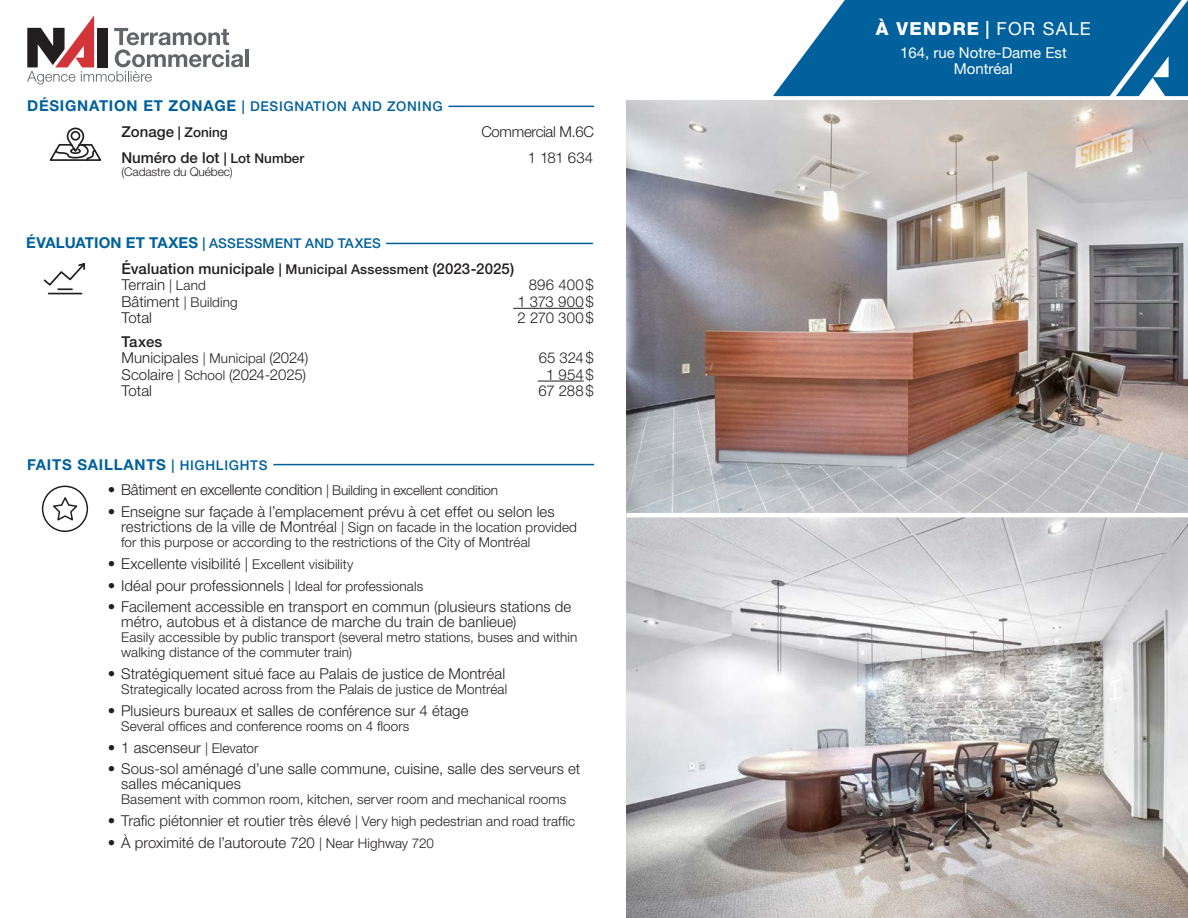
<style>
.page{position:relative;width:1188px;height:918px;background:#fff}
.page>*{position:absolute;margin:0;border:0;box-sizing:border-box;transform-origin:0 0}
.t1{font:800 18px "Helvetica Neue LT Std";letter-spacing:.07em;color:#fff}
.F_Zone-éval-taxes__10_9__10{font:300 15px/15px "Helvetica Neue LT Std";letter-spacing:.005em;color:#231f20}
.F_Zone-éval-taxes__10_9__10-2{font:300 15px "Helvetica Neue LT Std";letter-spacing:-.015em;color:#231f20}
.F____sous-titre_EN__FR_caractéristique_5{font:500 15px "Helvetica Neue LT Std";letter-spacing:.005em;color:#231f20}
.t2{font:15px/16.5px "Helvetica Neue LT Std";color:#fff;text-align:center}
.Justifié{font:700 15px "Helvetica Neue LT Std";letter-spacing:.05em;color:#00619c}
.Zonage_et_Évaluation_municipale{font:300 15px "Helvetica Neue LT Std";letter-spacing:-.02em;color:#231f20}
.Zonage_et_Évaluation_municipale-2{font:500 15px "Helvetica Neue LT Std";color:#231f20}
.F_Zone-éval-taxes__10_9__10-3{font:300 13.5px/15px "Helvetica Neue LT Std";letter-spacing:.01em;color:#231f20}
.Justifié-2{font:500 13.5px "Helvetica Neue LT Std";letter-spacing:.05em;color:#00619c}
.F_Titre_de_section_de_plan_FR___EN{font:500 13.5px "Helvetica Neue LT Std";letter-spacing:.015em;color:#00619c}
.Zonage_et_Évaluation_municipale-3{font:500 13.5px "Helvetica Neue LT Std";color:#231f20}
.Zonage_et_Évaluation_municipale-4{font:300 12px "Helvetica Neue LT Std";letter-spacing:-.01em;color:#231f20}
.s1{font-weight:700;font-size:15px}
.s2{font-size:15px}
.s3{font-size:13.5px}
.s4{font-weight:500;font-size:13.5px}
.s5{font-weight:500}
.s6{font-weight:400}
</style>
<div class="page">
<hr style="left:245px;top:50px;width:4px;height:17px;background:#62656a">
<svg style="left:27px;top:15px;width:216px;height:69px"></svg>
<svg style="left:773px;top:0;width:415px;height:96px;background:#1c72a7"></svg>
<img style="left:626px;top:101px;width:562px;height:412px">
<img style="left:626px;top:517px;width:562px;height:401px">
<hr style="left:448px;top:106px;width:146px;height:1px;background:#00619c">
<hr style="left:386px;top:243px;width:207px;height:1px;background:#00619c">
<hr style="left:513px;top:308px;width:71px;height:1px;background:#231f20">
<hr style="left:538px;top:381px;width:46px;height:1px;background:#231f20">
<svg style="left:43px;top:263px;width:42px;height:32px"></svg>
<svg style="left:49px;top:127px;width:53px;height:34px"></svg>
<svg style="left:41px;top:485px;width:48px;height:47px"></svg>
<hr style="left:273px;top:464px;width:321px;height:1px;background:#00619c">
<p class="Justifié-2" style="left:27px;top:99px;width:417px"><span class="s1">DÉSIGNATION ET ZONAGE</span> | DESIGNATION AND ZONING</p>
<p class="Zonage_et_Évaluation_municipale-3" style="left:122px;top:124px;width:108px"><span class="s2">Zonage</span> | Zoning</p>
<p class="Zonage_et_Évaluation_municipale" style="left:481px;top:123px;width:114px">Commercial M.6C</p>
<p class="Zonage_et_Évaluation_municipale-2" style="left:122px;top:148px;width:184px">Numéro de lot <span class="s3">| Lot Number</span></p>
<p class="Zonage_et_Évaluation_municipale" style="left:528px;top:148px;width:67px">1 181 634</p>
<p class="Zonage_et_Évaluation_municipale-4" style="left:122px;top:165px;width:113px">(Cadastre du Québec)</p>
<p class="F_Titre_de_section_de_plan_FR___EN" style="left:26px;top:235px;width:356px"><span class="s1">ÉVALUATION ET TAXES</span> | ASSESSMENT AND TAXES</p>
<p class="F____sous-titre_EN__FR_caractéristique_5" style="left:122px;top:260px;width:394px">Évaluation municipale <span class="s3">| Municipal Assessment</span> (2023-2025)</p>
<p class="F_Zone-éval-taxes__10_9__10" style="left:122px;top:277px;width:86px">Terrain <span class="s3">| Land</span></p>
<p class="F_Zone-éval-taxes__10_9__10" style="left:529px;top:277px;width:67px">896 400$</p>
<p class="F_Zone-éval-taxes__10_9__10-3" style="left:122px;top:294px;width:118px"><span class="s2">Bâtiment</span> | Building</p>
<p class="F_Zone-éval-taxes__10_9__10" style="left:517px;top:294px;width:78px">1 373 900$</p>
<p class="F_Zone-éval-taxes__10_9__10" style="left:122px;top:310px;width:32px">Total</p>
<p class="F_Zone-éval-taxes__10_9__10" style="left:518px;top:310px;width:78px">2 270 300$</p>
<p class="F____sous-titre_EN__FR_caractéristique_5" style="left:122px;top:332px;width:42px">Taxes</p>
<p class="F_Zone-éval-taxes__10_9__10" style="left:122px;top:350px;width:188px">Municipales <span class="s3">| Municipal</span> (2024)</p>
<p class="F_Zone-éval-taxes__10_9__10" style="left:539px;top:350px;width:57px">65 324$</p>
<p class="F_Zone-éval-taxes__10_9__10" style="left:122px;top:366px;width:186px">Scolaire <span class="s3">| School</span> (2024-2025)</p>
<p class="F_Zone-éval-taxes__10_9__10" style="left:546px;top:366px;width:49px">1 954$</p>
<p class="F_Zone-éval-taxes__10_9__10" style="left:122px;top:383px;width:32px">Total</p>
<p class="F_Zone-éval-taxes__10_9__10" style="left:538px;top:383px;width:57px">67 288$</p>
<p class="Justifié" style="left:27px;top:455px;width:242px">FAITS SAILLANTS <span class="s4">| HIGHLIGHTS</span></p>
<p class="F_Zone-éval-taxes__10_9__10-2" style="left:108px;top:481px;width:392px">• Bâtiment en excellente condition <span class="s3">| Building in excellent condition</span></p>
<p class="F_Zone-éval-taxes__10_9__10" style="left:108px;top:504px;width:449px">• Enseigne sur façade à l’emplacement prévu à cet effet ou selon les</p>
<p class="F_Zone-éval-taxes__10_9__10-3" style="left:121px;top:520px;width:457px"><span class="s2">restrictions de la ville de Montréal</span> | Sign on facade in the location provided for this purpose or according to the restrictions of the City of Montréal</p>
<p class="F_Zone-éval-taxes__10_9__10" style="left:108px;top:556px;width:247px">• Excellente visibilité | <span class="s3">Excellent visibility</span></p>
<p class="F_Zone-éval-taxes__10_9__10" style="left:108px;top:578px;width:317px">• Idéal pour professionnels <span class="s3">| Ideal for professionals</span></p>
<p class="F_Zone-éval-taxes__10_9__10" style="left:121px;top:599px;width:452px;text-indent:-14px">• Facilement accessible en transport en commun (plusieurs stations de métro, autobus et à distance de marche du train de banlieue)</p>
<p class="F_Zone-éval-taxes__10_9__10-3" style="left:121px;top:630px;width:458px">Easily accessible by public transport (several metro stations, buses and within walking distance of the commuter train)</p>
<p class="F_Zone-éval-taxes__10_9__10" style="left:108px;top:666px;width:399px">• Stratégiquement situé face au Palais de justice de Montréal</p>
<p class="F_Zone-éval-taxes__10_9__10-3" style="left:121px;top:682px;width:388px">Strategically located across from the Palais de justice de Montréal</p>
<p class="F_Zone-éval-taxes__10_9__10" style="left:108px;top:703px;width:362px">• Plusieurs bureaux et salles de conférence sur 4 étage</p>
<p class="F_Zone-éval-taxes__10_9__10-3" style="left:121px;top:718px;width:290px">Several offices and conference rooms on 4 floors</p>
<p class="F_Zone-éval-taxes__10_9__10" style="left:108px;top:740px;width:152px">• 1 ascenseur <span class="s3">| Elevator</span></p>
<p class="F_Zone-éval-taxes__10_9__10" style="left:121px;top:761px;width:461px;text-indent:-14px">• Sous-sol aménagé d’une salle commune, cuisine, salle des serveurs et salles mécaniques</p>
<p class="F_Zone-éval-taxes__10_9__10-3" style="left:121px;top:792px;width:447px">Basement with common room, kitchen, server room and mechanical rooms</p>
<p class="F_Zone-éval-taxes__10_9__10" style="left:108px;top:813px;width:469px">• Trafic piétonnier et routier très élevé <span class="s3">| Very high pedestrian and road traffic</span></p>
<p class="F_Zone-éval-taxes__10_9__10" style="left:108px;top:835px;width:328px">• À proximité de l’autoroute 720 <span class="s3">| Near Highway 720</span></p>
<p class="t1" style="left:876px;top:17px;width:217px">À VENDRE <span class="s5">|</span> <span class="s6">FOR SALE</span></p>
<p class="t2" style="left:900px;top:44px;width:168px">164, rue Notre-Dame Est<br>Montréal</p>
</div>
